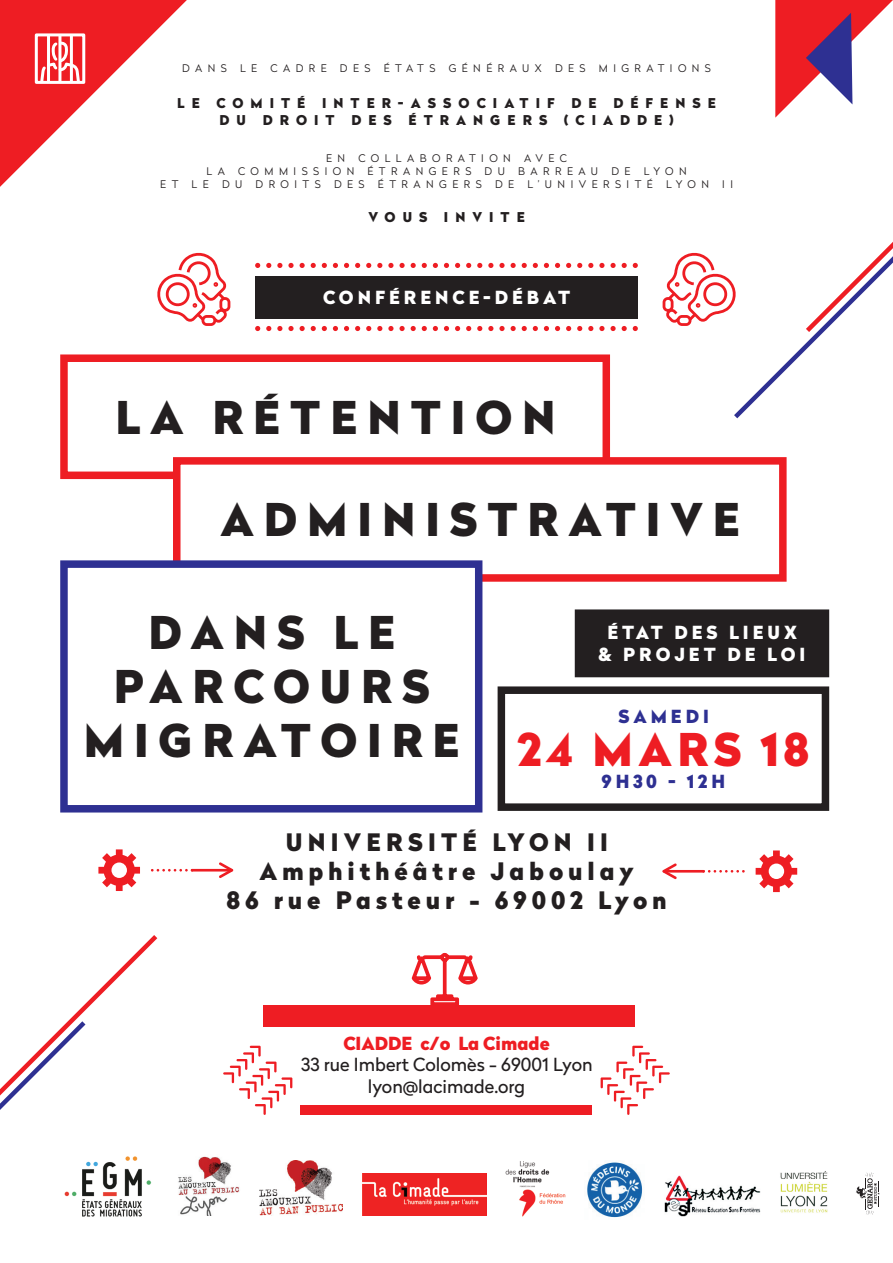
<style>
.page{position:relative;width:893px;height:1263px;background:#fff}
.page>*{position:absolute;margin:0;border:0;box-sizing:border-box;transform-origin:0 0}
.t1{font:900 45px "Radikal";letter-spacing:.22em;color:#231f20}
.t2{font:900 45px "Radikal";letter-spacing:.12em;color:#ee1d23}
.t3{font:900 24px/28.8px "Radikal";letter-spacing:.2em;color:#231f20;text-align:center}
.t4{font:18px/21.6px "Radikal";color:#231f20;text-align:center}
.t5{font:900 18px/21.6px "Radikal";letter-spacing:.22em;color:#fff;text-align:center}
.t6{font:900 18px "Radikal";color:#ee1d23}
.t7{font:900 18px "Radikal";letter-spacing:.22em;color:#2e3092}
.t8{font:900 13.5px/16.2px "Radikal";letter-spacing:.52em;color:#231f20}
.t9{font:300 10.5px "Radikal";letter-spacing:.52em;color:#231f20}
</style>
<div class="page">
<img style="left:178px;top:1156px;width:62px;height:60px">
<img style="left:260px;top:1160px;width:83px;height:56px">
<img style="left:362px;top:1174px;width:124px;height:42px">
<img style="left:506px;top:1161px;width:59px;height:56px">
<img style="left:587px;top:1162px;width:56px;height:56px">
<img style="left:664px;top:1175px;width:96px;height:42px">
<img style="left:780px;top:1171px;width:48px;height:42px">
<div style="left:60px;top:354px;width:550px;height:125px;border:8px solid #ee1d23"></div>
<div style="left:177px;top:461px;width:606px;height:117px;background:#fff"></div>
<div style="left:173px;top:457px;width:614px;height:125px;border:8px solid #ee1d23"></div>
<div style="left:64px;top:564px;width:415px;height:245px;background:#fff"></div>
<div style="left:60px;top:560px;width:422px;height:252px;border:8px solid #2e3092"></div>
<div style="left:575px;top:610px;width:253px;height:66px;background:#231f20"></div>
<div style="left:575px;top:609px;width:254px;height:68px;border:2px solid #231f20"></div>
<div style="left:498px;top:686px;width:331px;height:125px;border:8px solid #231f20"></div>
<svg style="left:151px;top:869px;width:40px;height:2px"></svg>
<hr style="left:191px;top:869px;width:42px;height:2px;background:#ee1d23">
<svg style="left:219px;top:862px;width:14px;height:16px"></svg>
<svg style="left:98px;top:849px;width:42px;height:42px"></svg>
<svg style="left:708px;top:870px;width:37px;height:2px"></svg>
<hr style="left:663px;top:870px;width:42px;height:2px;background:#ee1d23">
<svg style="left:662px;top:863px;width:15px;height:16px"></svg>
<svg style="left:756px;top:850px;width:41px;height:42px"></svg>
<div style="left:264px;top:1005px;width:371px;height:22px;background:#ee1d23"></div>
<div style="left:301px;top:1105px;width:291px;height:10px;background:#ee1d23"></div>
<svg style="left:223px;top:1046px;width:69px;height:69px"></svg>
<svg style="left:601px;top:1046px;width:69px;height:69px"></svg>
<svg style="left:411px;top:952px;width:67px;height:53px"></svg>
<svg style="left:0;top:0;width:187px;height:187px"></svg>
<hr style="left:70px;top:34px;width:3px;height:49px;background:#fff">
<hr style="left:58px;top:34px;width:3px;height:49px;background:#fff">
<hr style="left:47px;top:34px;width:3px;height:49px;background:#fff">
<div style="left:35px;top:33px;width:50px;height:51px;border:3px solid #fff"></div>
<div style="left:255px;top:276px;width:383px;height:42px;background:#231f20"></div>
<svg style="left:255px;top:263px;width:383px;height:5px"></svg>
<svg style="left:255px;top:326px;width:383px;height:5px"></svg>
<svg style="left:157px;top:252px;width:74px;height:74px"></svg>
<svg style="left:662px;top:252px;width:67px;height:74px"></svg>
<svg style="left:729px;top:279px;width:90px;height:140px"></svg>
<svg style="left:775px;top:0;width:118px;height:337px"></svg>
<svg style="left:0;top:935px;width:158px;height:282px"></svg>
<svg style="left:856px;top:1172px;width:24px;height:43px"></svg>
<p class="t9" style="left:182px;top:60px;width:46px">DANS</p>
<p class="t9" style="left:240px;top:60px;width:19px">L E</p>
<p class="t9" style="left:270px;top:60px;width:58px">CAD RE</p>
<p class="t9" style="left:340px;top:60px;width:32px">DES</p>
<p class="t9" style="left:384px;top:60px;width:53px">ÉTATS</p>
<p class="t9" style="left:449px;top:60px;width:95px">GÉNÉRAUX</p>
<p class="t9" style="left:555px;top:60px;width:32px">DES</p>
<p class="t9" style="left:599px;top:60px;width:114px">MIGRATIONS</p>
<p class="t8" style="left:219px;top:95px;width:498px;text-indent:-42px">LE COMITÉ I NTER-ASSOC IATIF DE DÉFENSE<br>D U</p>
<p class="t8" style="left:263px;top:111px;width:344px">DROIT DES ÉTRANGERS (CIADDE</p>
<p class="t8" style="left:669px;top:111px;width:6px">)</p>
<p class="t9" style="left:326px;top:151px;width:21px">E N</p>
<p class="t9" style="left:358px;top:151px;width:154px">COLLABORATION</p>
<p class="t9" style="left:524px;top:151px;width:44px">AVEC</p>
<p class="t9" style="left:207px;top:164px;width:20px">L A</p>
<p class="t9" style="left:238px;top:164px;width:39px">COMM</p>
<p class="t9" style="left:294px;top:164px;width:62px">ISSION</p>
<p class="t9" style="left:367px;top:164px;width:105px">ÉTRANGERS</p>
<p class="t9" style="left:485px;top:164px;width:22px">D U</p>
<p class="t9" style="left:518px;top:164px;width:81px">B ARREAU</p>
<p class="t9" style="left:611px;top:164px;width:21px">D E</p>
<p class="t9" style="left:644px;top:164px;width:44px">LYON</p>
<p class="t9" style="left:160px;top:177px;width:20px">E T</p>
<p class="t9" style="left:192px;top:177px;width:19px">L E</p>
<p class="t9" style="left:222px;top:177px;width:20px">D U</p>
<p class="t9" style="left:256px;top:177px;width:67px">DROITS</p>
<p class="t9" style="left:334px;top:177px;width:32px">DES</p>
<p class="t9" style="left:378px;top:177px;width:105px">ÉTRANGERS</p>
<p class="t9" style="left:495px;top:177px;width:21px">D E</p>
<p class="t9" style="left:527px;top:177px;width:127px">L’U NIVERSITÉ</p>
<p class="t9" style="left:666px;top:177px;width:44px">LYON</p>
<p class="t9" style="left:722px;top:177px;width:6px">II</p>
<p class="t8" style="left:368px;top:209px;width:158px">VOU S INVITE</p>
<h3 class="t5" style="left:323px;top:286px;width:249px">C ONFÉRENC E-DÉBAT</h3>
<h1 class="t1" style="left:115px;top:383px;width:442px">LA RÉTENTION</h1>
<h1 class="t1" style="left:220px;top:486px;width:521px">ADMINISTRATIVE</h1>
<h1 class="t1" style="left:148px;top:599px;width:40px">DANS</h1>
<h1 class="t1" style="left:334px;top:599px;width:30px">LE</h1>
<h1 class="t1" style="left:114px;top:653px;width:281px">PAR COURS</h1>
<h1 class="t1" style="left:84px;top:707px;width:156px">MI GRATOIRE</h1>
<h3 class="t5" style="left:599px;top:622px;width:208px">ÉTAT DES LIEU X &amp; PROJET DE LOI</h3>
<h3 class="t7" style="left:618px;top:703px;width:92px">SAMEDI</h3>
<h1 class="t2" style="left:517px;top:716px;width:293px">24 MARS 18</h1>
<h3 class="t7" style="left:601px;top:768px;width:125px">9H30 - 12H</h3>
<h2 class="t3" style="left:226px;top:828px;width:442px">UNIVERSITÉ LYON II<br>AMPHITHÉÂTRE JABOULAY<br>86 RUE PASTEUR - 69002 LYON</h2>
<h3 class="t6" style="left:343px;top:1029px;width:25px">CIADDE</h3>
<h3 class="t6" style="left:420px;top:1029px;width:131px">C/O LA CIMADE</h3>
<h3 class="t4" style="left:301px;top:1053px;width:293px">33 rue Imbert Colomès - 69001 Lyon lyon@lacimade.org</h3>
</div>
